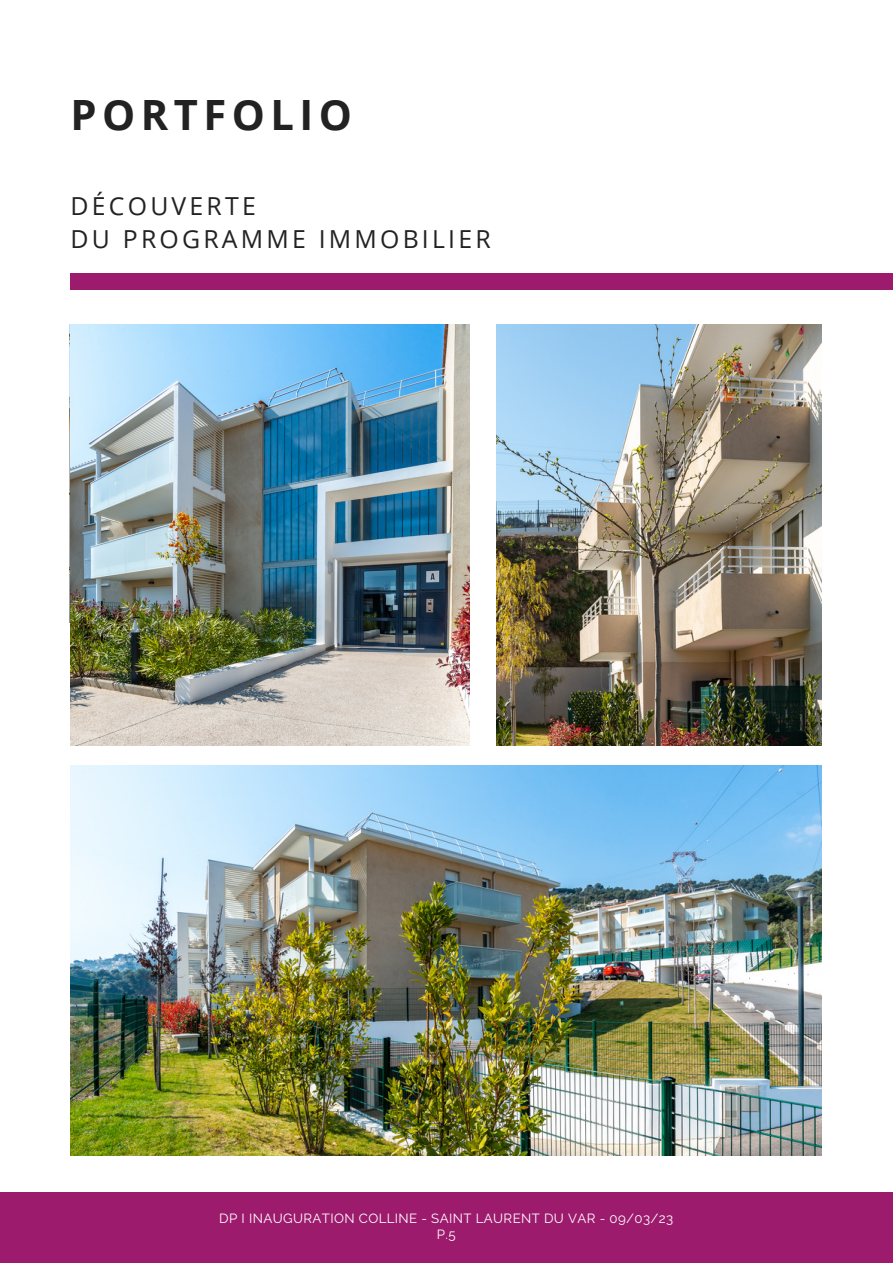
<style>
.page{position:relative;width:893px;height:1264px;background:#fff}
.page>*{position:absolute;margin:0;border:0;box-sizing:border-box;transform-origin:0 0}
.t1{font:700 41.7px "Open Sans";letter-spacing:.13em;color:#222}
.t2{font:24.75px/33.8px "Open Sans";letter-spacing:.13em;color:#222}
.t3{font:13.2px "Raleway";letter-spacing:.03em;color:#fff}
</style>
<div class="page">
<div style="left:70px;top:273px;width:822px;height:17px;background:#9d1b6d"></div>
<div style="left:0;top:1191px;width:892px;height:71px;background:#9d1b6d"></div>
<img style="left:496px;top:324px;width:325px;height:422px">
<img style="left:71px;top:324px;width:399px;height:422px">
<img style="left:71px;top:765px;width:750px;height:390px">
<h1 class="t1" style="left:71px;top:85px;width:283px">PORTFOLIO</h1>
<h2 class="t2" style="left:71px;top:188px;width:421px">DÉCOUVERTE<br>DU PROGRAMME IMMOBILIER</h2>
<p class="t3" style="left:219px;top:1210px;width:455px">DP I INAUGURATION COLLINE - SAINT LAURENT DU VAR - 09/03/23</p>
<p class="t3" style="left:437px;top:1226px;width:20px">P.5</p>
</div>
